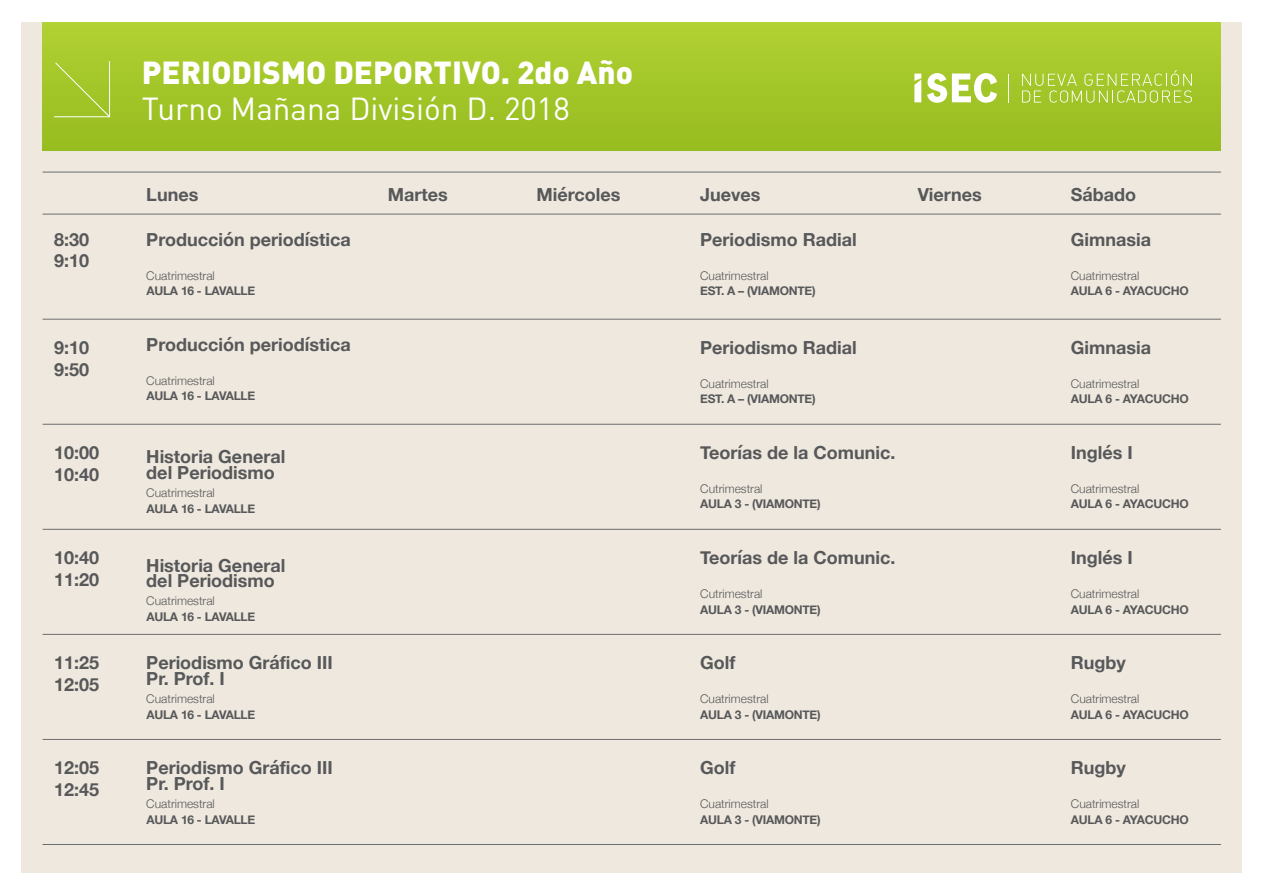
<style>
.page{position:relative;width:1265px;height:895px;background:#fff}
.page>*{position:absolute;margin:0;border:0;box-sizing:border-box;transform-origin:0 0}
.t1{font:900 31.5px "DIN Pro";color:#fff}
.t2{font:31.5px "DIN Pro";color:#fff}
.t3{font:700 18px/21.6px "Helvetica Neue";color:#57585a}
.t4{font:700 12px "Helvetica Neue";letter-spacing:-.02em;color:#57585a}
.t5{font:300 12px "Helvetica Neue";color:#57585a}
</style>
<div class="page">
<div style="left:21px;top:22px;width:1221px;height:850px;background:#efe8de"></div>
<div style="left:43px;top:22px;width:1177px;height:129px;background:linear-gradient(to right,#a4c729,#a4c72a)"></div>
<svg style="left:1022px;top:70px;width:169px;height:33px;background:#afce47"></svg>
<svg style="left:1007px;top:74px;width:1px;height:28px"></svg>
<svg style="left:927px;top:73px;width:70px;height:30px;background:#d4e49b"></svg>
<svg style="left:914px;top:74px;width:7px;height:28px"></svg>
<hr style="left:43px;top:172px;width:1177px;height:1px;background:#6c6d70">
<hr style="left:43px;top:214px;width:1177px;height:1px;background:#6c6d70">
<hr style="left:43px;top:319px;width:1177px;height:1px;background:#6c6d70">
<hr style="left:43px;top:424px;width:1177px;height:1px;background:#6c6d70">
<hr style="left:43px;top:529px;width:1177px;height:1px;background:#6c6d70">
<hr style="left:43px;top:634px;width:1177px;height:1px;background:#6c6d70">
<hr style="left:43px;top:739px;width:1177px;height:1px;background:#6c6d70">
<hr style="left:43px;top:844px;width:1177px;height:1px;background:#6c6d70">
<svg style="left:53px;top:60px;width:58px;height:58px;background:#a7c934"></svg>
<h1 class="t1" style="left:142px;top:51px;width:492px">PERIODISMO DEPORTIVO. 2do Año</h1>
<h1 class="t2" style="left:142px;top:87px;width:429px">Turno Mañana División D. 2018</h1>
<p class="t3" style="left:146px;top:184px;width:54px">Lunes</p>
<p class="t3" style="left:388px;top:184px;width:61px">Martes</p>
<p class="t3" style="left:536px;top:184px;width:85px">Miércoles</p>
<p class="t3" style="left:700px;top:184px;width:62px">Jueves</p>
<p class="t3" style="left:917px;top:184px;width:65px">Viernes</p>
<p class="t3" style="left:1070px;top:184px;width:67px">Sábado</p>
<p class="t3" style="left:54px;top:229px;width:37px">8:30<br>9:10</p>
<p class="t3" style="left:146px;top:229px;width:206px">Producción periodística</p>
<p class="t5" style="left:146px;top:265px;width:70px">Cuatrimestral</p>
<p class="t4" style="left:146px;top:281px;width:110px">AULA 16 - LAVALLE</p>
<p class="t3" style="left:700px;top:229px;width:158px">Periodismo Radial</p>
<p class="t5" style="left:700px;top:265px;width:70px">Cuatrimestral</p>
<p class="t4" style="left:700px;top:281px;width:117px">EST. A – (VIAMONTE)</p>
<p class="t3" style="left:1070px;top:229px;width:82px">Gimnasia</p>
<p class="t5" style="left:1070px;top:265px;width:70px">Cuatrimestral</p>
<p class="t4" style="left:1070px;top:281px;width:119px">AULA 6 - AYACUCHO</p>
<p class="t3" style="left:54px;top:337px;width:37px">9:10<br>9:50</p>
<p class="t3" style="left:146px;top:334px;width:206px">Producción periodística</p>
<p class="t5" style="left:146px;top:370px;width:70px">Cuatrimestral</p>
<p class="t4" style="left:146px;top:386px;width:110px">AULA 16 - LAVALLE</p>
<p class="t3" style="left:700px;top:337px;width:158px">Periodismo Radial</p>
<p class="t5" style="left:700px;top:373px;width:70px">Cuatrimestral</p>
<p class="t4" style="left:700px;top:389px;width:117px">EST. A – (VIAMONTE)</p>
<p class="t3" style="left:1070px;top:337px;width:82px">Gimnasia</p>
<p class="t5" style="left:1070px;top:373px;width:70px">Cuatrimestral</p>
<p class="t4" style="left:1070px;top:389px;width:119px">AULA 6 - AYACUCHO</p>
<p class="t3" style="left:54px;top:442px;width:47px">10:00<br>10:40</p>
<p class="t3" style="left:54px;top:547px;width:47px">10:40<br>11:20</p>
<p class="t3" style="left:54px;top:652px;width:47px">11:25<br>12:05</p>
<p class="t3" style="left:146px;top:449px;width:140px;line-height:15.6px">Historia General del Periodismo</p>
<p class="t5" style="left:146px;top:483px;width:70px">Cuatrimestral</p>
<p class="t4" style="left:146px;top:499px;width:110px">AULA 16 - LAVALLE</p>
<p class="t3" style="left:146px;top:557px;width:140px;line-height:15.6px">Historia General del Periodismo</p>
<p class="t5" style="left:146px;top:591px;width:70px">Cuatrimestral</p>
<p class="t4" style="left:146px;top:607px;width:110px">AULA 16 - LAVALLE</p>
<p class="t3" style="left:146px;top:655px;width:188px;line-height:15.6px">Periodismo Gráfico III<br>Pr. Prof. I</p>
<p class="t5" style="left:146px;top:688px;width:70px">Cuatrimestral</p>
<p class="t4" style="left:146px;top:704px;width:110px">AULA 16 - LAVALLE</p>
<p class="t3" style="left:700px;top:442px;width:197px">Teorías de la Comunic.</p>
<p class="t5" style="left:700px;top:478px;width:64px">Cutrimestral</p>
<p class="t4" style="left:700px;top:494px;width:122px">AULA 3 - (VIAMONTE)</p>
<p class="t3" style="left:700px;top:547px;width:197px">Teorías de la Comunic.</p>
<p class="t5" style="left:700px;top:583px;width:64px">Cutrimestral</p>
<p class="t4" style="left:700px;top:599px;width:122px">AULA 3 - (VIAMONTE)</p>
<p class="t3" style="left:700px;top:652px;width:37px">Golf</p>
<p class="t5" style="left:700px;top:688px;width:70px">Cuatrimestral</p>
<p class="t4" style="left:700px;top:704px;width:122px">AULA 3 - (VIAMONTE)</p>
<p class="t3" style="left:1070px;top:442px;width:63px">Inglés I</p>
<p class="t5" style="left:1070px;top:478px;width:70px">Cuatrimestral</p>
<p class="t4" style="left:1070px;top:494px;width:119px">AULA 6 - AYACUCHO</p>
<p class="t3" style="left:1070px;top:547px;width:63px">Inglés I</p>
<p class="t5" style="left:1070px;top:583px;width:70px">Cuatrimestral</p>
<p class="t4" style="left:1070px;top:599px;width:119px">AULA 6 - AYACUCHO</p>
<p class="t3" style="left:1070px;top:652px;width:57px">Rugby</p>
<p class="t5" style="left:1070px;top:688px;width:70px">Cuatrimestral</p>
<p class="t4" style="left:1070px;top:704px;width:119px">AULA 6 - AYACUCHO</p>
<p class="t3" style="left:54px;top:757px;width:47px">12:05<br>12:45</p>
<p class="t3" style="left:146px;top:760px;width:188px;line-height:15.6px">Periodismo Gráfico III<br>Pr. Prof. I</p>
<p class="t5" style="left:146px;top:793px;width:70px">Cuatrimestral</p>
<p class="t4" style="left:146px;top:809px;width:110px">AULA 16 - LAVALLE</p>
<p class="t3" style="left:700px;top:757px;width:37px">Golf</p>
<p class="t5" style="left:700px;top:793px;width:70px">Cuatrimestral</p>
<p class="t4" style="left:700px;top:809px;width:122px">AULA 3 - (VIAMONTE)</p>
<p class="t3" style="left:1070px;top:757px;width:57px">Rugby</p>
<p class="t5" style="left:1070px;top:793px;width:70px">Cuatrimestral</p>
<p class="t4" style="left:1070px;top:809px;width:119px">AULA 6 - AYACUCHO</p>
</div>
